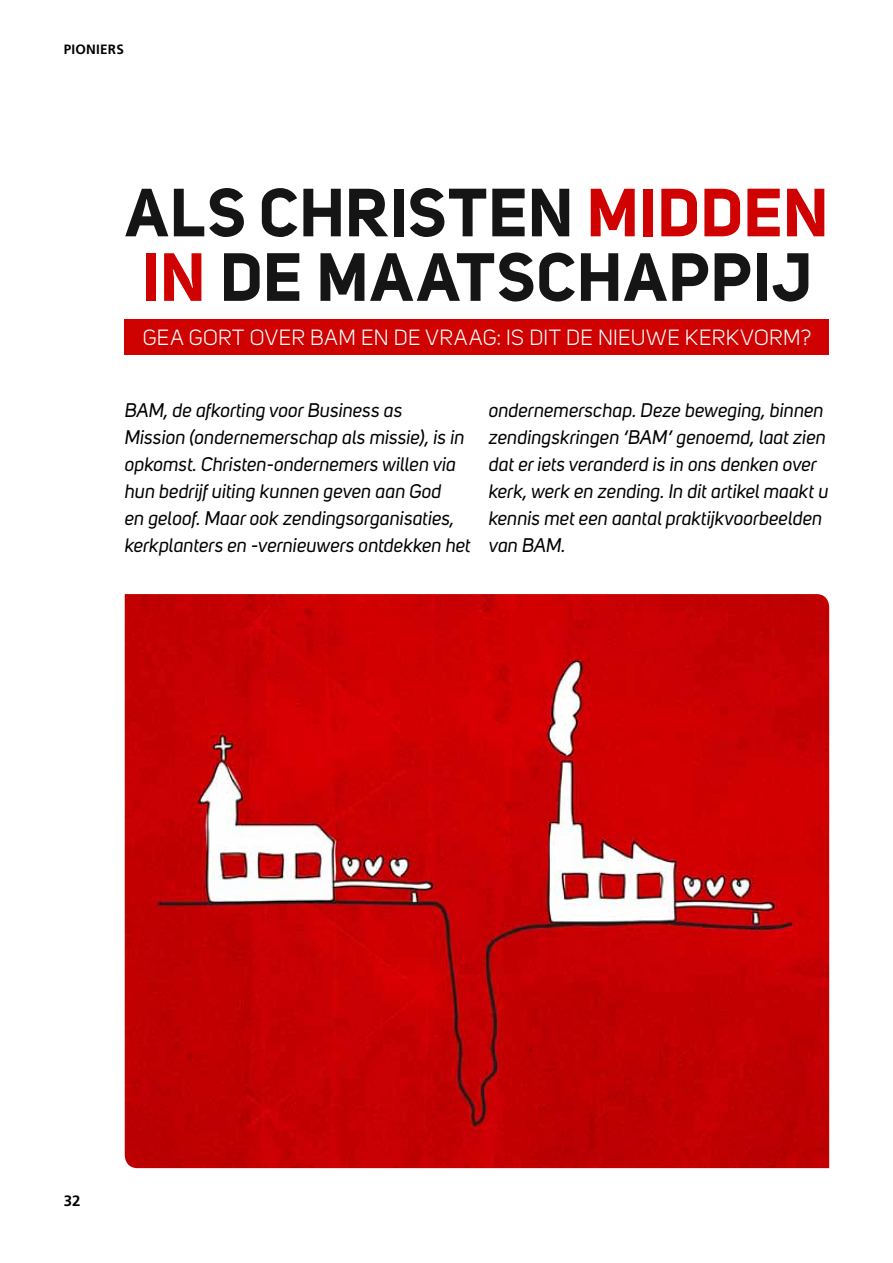
<style>
.page{position:relative;width:893px;height:1263px;background:#fff}
.page>*{position:absolute;margin:0;border:0;box-sizing:border-box;transform-origin:0 0}
.t1{font:700 67.2px/64.5px "Uni Sans";letter-spacing:.015em;color:#151515}
.t2{font:21.75px "Uni Sans";letter-spacing:.02em;color:#fff}
.t3{font:italic 19.5px/27px "Uni Sans";color:#000}
.t4{font:700 15px "Frutiger LT Std";color:#000}
.t5{font:700 13.5px "Frutiger LT Std";letter-spacing:.015em;color:#000}
.s1{color:#cf0101}
</style>
<div class="page">
<div style="left:125px;top:319px;width:704px;height:36px;background:#cf0101"></div>
<img style="left:125px;top:594px;width:704px;height:574px">
<p class="t5" style="left:64px;top:41px;width:62px">PIONIERS</p>
<h1 class="t1" style="left:125px;top:180px;width:705px">ALS CHRISTEN <span class="s1">MIDDEN<br>IN</span> DE MAATSCHAPPIJ</h1>
<p class="t2" style="left:143px;top:325px;width:670px">GEA GORT OVER BAM EN DE VRAAG: IS DIT DE NIEUWE KERKVORM?</p>
<p class="t3" style="left:125px;top:396px;width:348px">BAM, de afkorting voor Business as<br>Mission (ondernemerschap als missie), is in opkomst. Christen-ondernemers willen via hun bedrijf uiting kunnen geven aan God<br>en geloof. Maar ook zendingsorganisaties, kerkplanters en -vernieuwers ontdekken het</p>
<p class="t3" style="left:489px;top:396px;width:341px">ondernemerschap. Deze beweging, binnen zendingskringen ‘BAM’ genoemd, laat zien dat er iets veranderd is in ons denken over kerk, werk en zending. In dit artikel maakt u kennis met een aantal praktijkvoorbeelden van BAM.</p>
<p class="t4" style="left:64px;top:1192px;width:18px">32</p>
</div>
